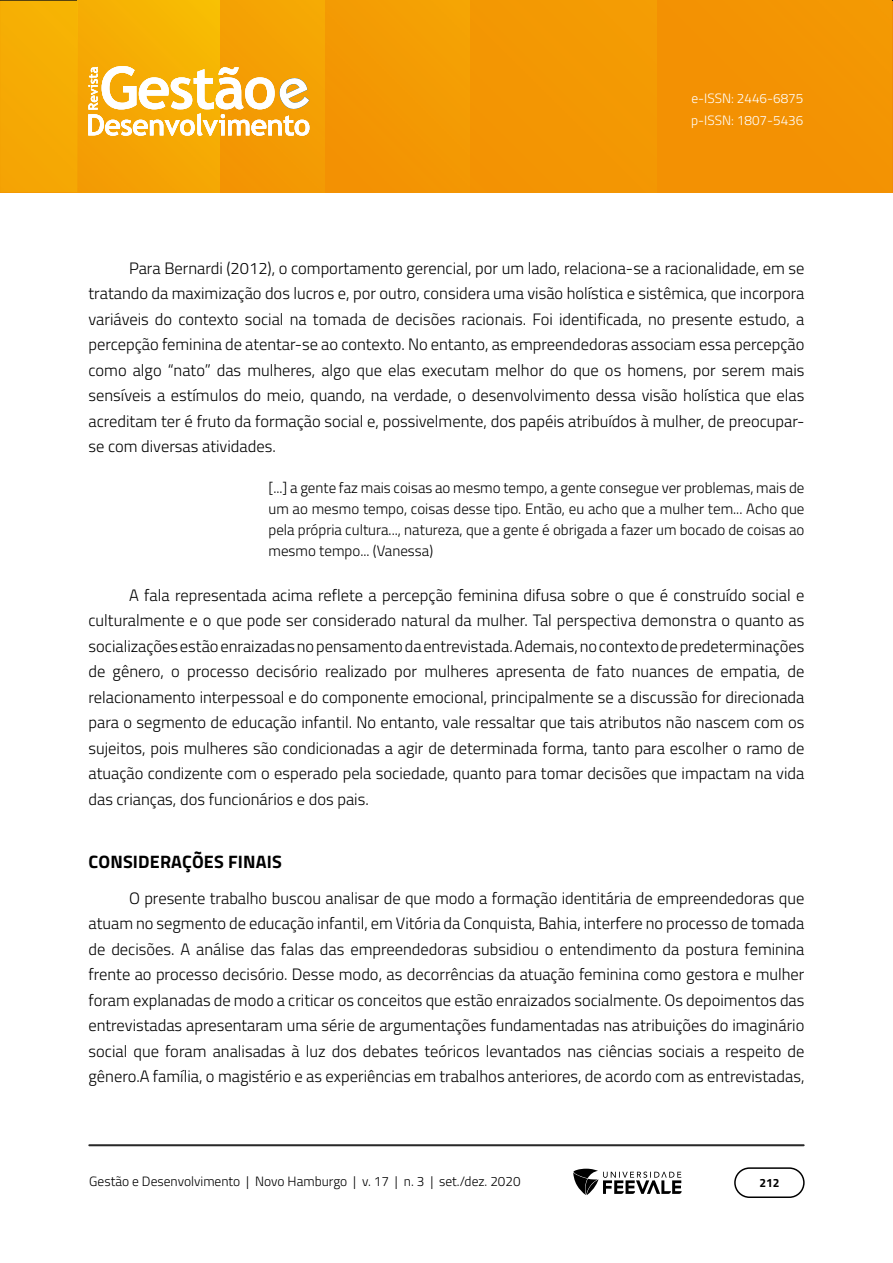
<style>
.page{position:relative;width:893px;height:1263px;background:#fff}
.page>*{position:absolute;margin:0;border:0;box-sizing:border-box;transform-origin:0 0}
.TITULO_1{font:700 18px "Titillium Web";letter-spacing:.01em;color:#000}
.Corpo_de_texto{font:300 16.5px/25.5px "Titillium Web";color:#000;text-align:justify}
.Citação{font:300 15px/21px "Titillium Web";color:#000;text-align:justify}
.t1{font:300 13.5px "Titillium Web";color:#000}
.t2{font:300 13.5px/22.5px "Titillium Web";color:#fff}
.t3{font:700 12px "Titillium Web";color:#000}
</style>
<div class="page">
<img style="left:0;top:1px;width:892px;height:192px">
<img style="left:78px;top:1px;width:1px;height:192px">
<hr style="left:471px;top:1px;width:1px;height:192px;background:#f39503">
<hr style="left:89px;top:1144px;width:715px;height:2px;background:#282828">
<div style="left:734px;top:1167px;width:71px;height:31px;border:2px solid #000;border-radius:15px"></div>
<svg style="left:573px;top:1169px;width:109px;height:26px"></svg>
<svg style="left:88px;top:66px;width:221px;height:70px"></svg>
<p class="t2" style="left:691px;top:86px;width:114px">e-ISSN: 2446-6875 p-ISSN: 1807-5436</p>
<p class="Corpo_de_texto" style="left:88px;top:254px;width:717px;text-indent:40px">Para Bernardi (2012), o comportamento gerencial, por um lado, relaciona-se a racionalidade, em se tratando da maximização dos lucros e, por outro, considera uma visão holística e sistêmica, que incorpora variáveis do contexto social na tomada de decisões racionais. Foi identificada, no presente estudo, a percepção feminina de atentar-se ao contexto. No entanto, as empreendedoras associam essa percepção como algo “nato” das mulheres, algo que elas executam melhor do que os homens, por serem mais sensíveis a estímulos do meio, quando, na verdade, o desenvolvimento dessa visão holística que elas acreditam ter é fruto da formação social e, possivelmente, dos papéis atribuídos à mulher, de preocupar&shy;se com diversas atividades.</p>
<p class="Citação" style="left:268px;top:476px;width:537px">[...] a gente faz mais coisas ao mesmo tempo, a gente consegue ver problemas, mais de um ao mesmo tempo, coisas desse tipo. Então, eu acho que a mulher tem... Acho que pela própria cultura..., natureza, que a gente é obrigada a fazer um bocado de coisas ao mesmo tempo... (Vanessa)</p>
<p class="Corpo_de_texto" style="left:88px;top:581px;width:717px;text-indent:40px">A fala representada acima reflete a percepção feminina difusa sobre o que é construído social e culturalmente e o que pode ser considerado natural da mulher. Tal perspectiva demonstra o quanto as socializações estão enraizadas no pensamento da entrevistada. Ademais, no contexto de predeterminações de gênero, o processo decisório realizado por mulheres apresenta de fato nuances de empatia, de relacionamento interpessoal e do componente emocional, principalmente se a discussão for direcionada para o segmento de educação infantil. No entanto, vale ressaltar que tais atributos não nascem com os sujeitos, pois mulheres são condicionadas a agir de determinada forma, tanto para escolher o ramo de atuação condizente com o esperado pela sociedade, quanto para tomar decisões que impactam na vida das crianças, dos funcionários e dos pais.</p>
<p class="TITULO_1" style="left:89px;top:848px;width:195px">CONSIDERAÇÕES FINAIS</p>
<p class="Corpo_de_texto" style="left:88px;top:884px;width:717px;text-indent:40px">O presente trabalho buscou analisar de que modo a formação identitária de empreendedoras que atuam no segmento de educação infantil, em Vitória da Conquista, Bahia, interfere no processo de tomada de decisões. A análise das falas das empreendedoras subsidiou o entendimento da postura feminina frente ao processo decisório. Desse modo, as decorrências da atuação feminina como gestora e mulher foram explanadas de modo a criticar os conceitos que estão enraizados socialmente. Os depoimentos das entrevistadas apresentaram uma série de argumentações fundamentadas nas atribuições do imaginário social que foram analisadas à luz dos debates teóricos levantados nas ciências sociais a respeito de gênero.A família, o magistério e as experiências em trabalhos anteriores, de acordo com as entrevistadas,</p>
<p class="t1" style="left:89px;top:1171px;width:433px">Gestão e Desenvolvimento | Novo Hamburgo | v. 17 | n. 3 | set./dez. 2020</p>
<p class="t3" style="left:759px;top:1174px;width:22px">212</p>
</div>
